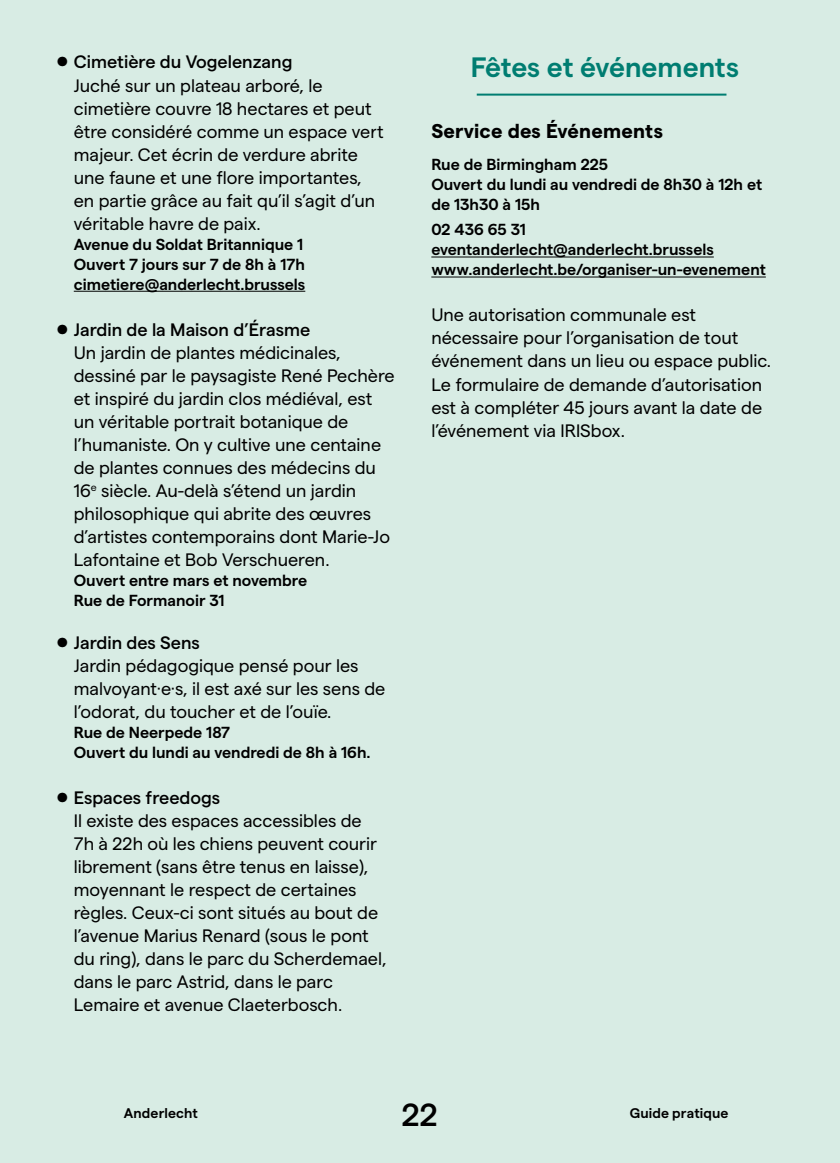
<style>
.page{position:relative;width:840px;height:1163px;background:#fff}
.page>*{position:absolute;margin:0;border:0;box-sizing:border-box;transform-origin:0 0}
.t1{font:500 32px "Matter SQ";color:#000}
.t2{font:600 28px "Matter SQ";letter-spacing:-.005em;color:#007d71}
.t3{font:700 20px "Matter SQ";letter-spacing:.01em;color:#000}
.t4{font:18px/23px "Matter SQ";color:#000}
.t5{font:600 16px/20px "Matter SQ";color:#000}
.t6{font:600 14px "Matter SQ";letter-spacing:.01em;color:#000}
.s1{font-weight:600;font-size:24px}
.s2{font-weight:500}
</style>
<div class="page">
<div style="left:0;top:0;width:839px;height:1162px;background:#d8ece4"></div>
<hr style="left:74px;top:291px;width:231px;height:1px;background:#000">
<hr style="left:476px;top:94px;width:250px;height:2px;background:#007d71">
<hr style="left:431px;top:256px;width:282px;height:1px;background:#000">
<hr style="left:431px;top:276px;width:334px;height:1px;background:#000">
<p class="t4" style="left:74px;top:49px;width:311px;text-indent:-17px"><span class="s1">•</span> <span class="s2">Cimetière du Vogelenzang<br></span>Juché sur un plateau arboré, le cimetière couvre 18 hectares et peut être considéré comme un espace vert majeur. Cet écrin de verdure abrite une faune et une flore importantes, en partie grâce au fait qu’il s’agit d’un véritable havre de paix.</p>
<p class="t5" style="left:74px;top:232px;width:233px">Avenue du Soldat Britannique 1<br>Ouvert 7 jours sur 7 de 8h à 17h cimetiere@anderlecht.brussels</p>
<p class="t4" style="left:74px;top:316px;width:322px;text-indent:-17px"><span class="s1">•</span> <span class="s2">Jardin de la Maison d’Érasme<br></span>Un jardin de plantes médicinales, dessiné par le paysagiste René Pechère et inspiré du jardin clos médiéval, est un véritable portrait botanique de l’humaniste. On y cultive une centaine de plantes connues des médecins du 16<sup>e</sup> siècle. Au-delà s’étend un jardin philosophique qui abrite des œuvres d’artistes contemporains dont Marie-Jo Lafontaine et Bob Verschueren.</p>
<p class="t5" style="left:74px;top:568px;width:235px">Ouvert entre mars et novembre<br>Rue de Formanoir 31</p>
<p class="t4" style="left:74px;top:629px;width:313px;text-indent:-17px"><span class="s1">•</span> <span class="s2">Jardin des Sens<br></span>Jardin pédagogique pensé pour les malvoyant·e·s, il est axé sur les sens de l’odorat, du toucher et de l’ouïe.</p>
<p class="t5" style="left:74px;top:720px;width:298px">Rue de Neerpede 187<br>Ouvert du lundi au vendredi de 8h à 16h.</p>
<p class="t4" style="left:74px;top:784px;width:314px;text-indent:-17px"><span class="s1">•</span> <span class="s2">Espaces freedogs<br></span>Il existe des espaces accessibles de<br>7h à 22h où les chiens peuvent courir librement (sans être tenus en laisse), moyennant le respect de certaines règles. Ceux-ci sont situés au bout de l’avenue Marius Renard (sous le pont du ring), dans le parc du Scherdemael, dans le parc Astrid, dans le parc Lemaire et avenue Claeterbosch.</p>
<h2 class="t2" style="left:470px;top:46px;width:269px">Fêtes et événements</h2>
<p class="t3" style="left:431px;top:116px;width:233px">Service des Événements</p>
<p class="t5" style="left:431px;top:153px;width:332px">Rue de Birmingham 225<br>Ouvert du lundi au vendredi de 8h30 à 12h et de 13h30 à 15h</p>
<p class="t5" style="left:431px;top:218px;width:336px">02 436 65 31 eventanderlecht@anderlecht.brussels www.anderlecht.be/organiser-un-evenement</p>
<p class="t4" style="left:431px;top:302px;width:341px">Une autorisation communale est nécessaire pour l’organisation de tout événement dans un lieu ou espace public.<br>Le formulaire de demande d’autorisation est à compléter 45 jours avant la date de l’événement via IRISbox.</p>
<p class="t6" style="left:124px;top:1102px;width:76px">Anderlecht</p>
<h1 class="t1" style="left:401px;top:1090px;width:38px">22</h1>
<p class="t6" style="left:629px;top:1102px;width:100px">Guide pratique</p>
</div>
